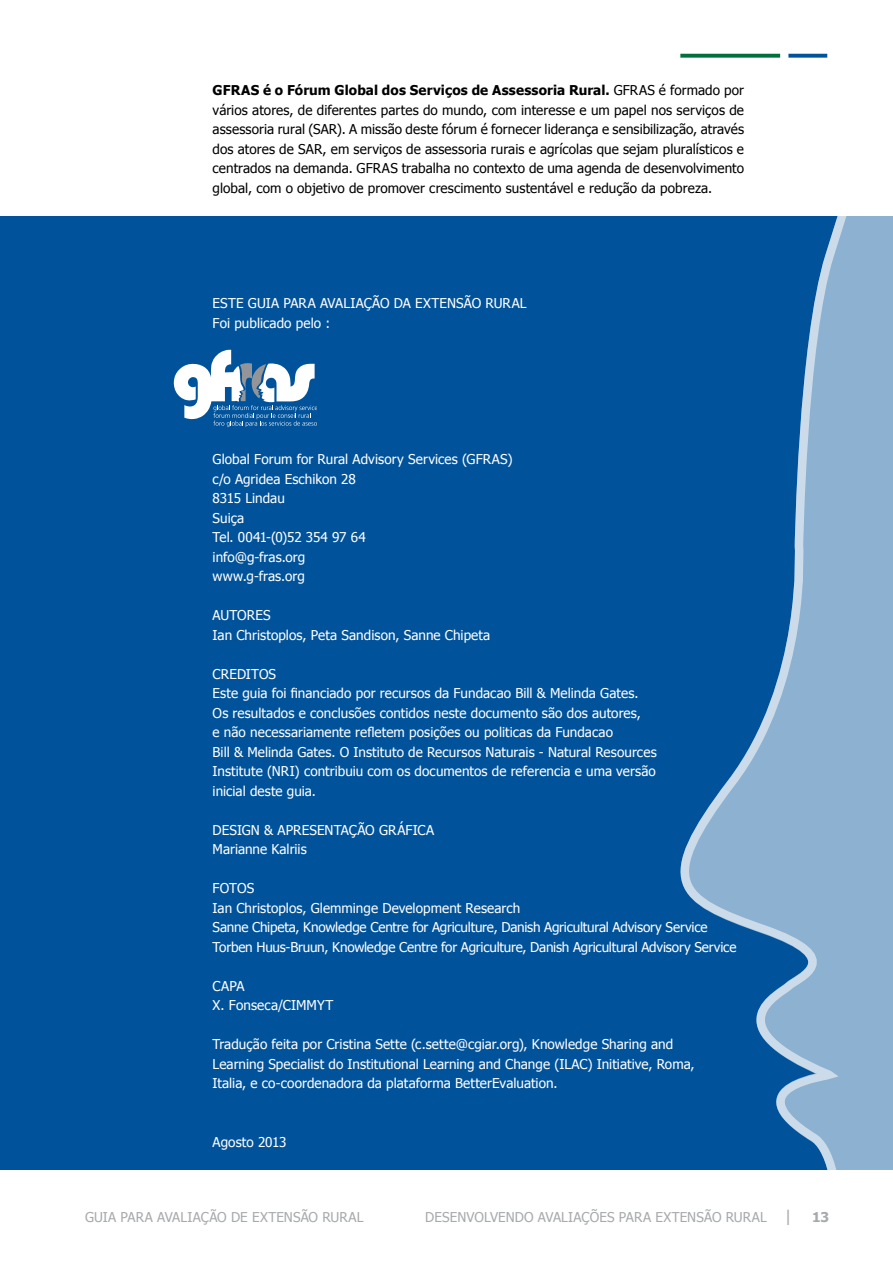
<style>
.page{position:relative;width:893px;height:1263px;background:#fff}
.page>*{position:absolute;margin:0;border:0;box-sizing:border-box;transform-origin:0 0}
.t1{font:13.5px/19.5px "Tahoma";color:#fff}
.t2{font:13.5px/19.5px "Tahoma";letter-spacing:.005em;color:#000;text-align:justify}
.t3{font:13.5px "Tahoma";letter-spacing:.01em;color:#a7a9ac}
.t4{font:700 13.5px "Tahoma";letter-spacing:.005em;color:#000}
.s1{font-weight:400}
.s2{font-size:16.05px}
.s3{font-weight:700}
</style>
<div class="page">
<div style="left:0;top:216px;width:893px;height:953px;background:#00539b"></div>
<svg style="left:174px;top:350px;width:142px;height:77px"></svg>
<svg style="left:666px;top:53px;width:227px;height:1117px"></svg>
<p class="t2" style="left:213px;top:80px;width:533px;text-indent:446px">é formado por vários atores, de diferentes partes do mundo, com interesse e um papel nos serviços de assessoria rural (SAR). A missão deste fórum é fornecer liderança e sensibilização, através dos atores de SAR, em serviços de assessoria rurais e agrícolas que sejam pluralísticos e centrados na demanda. GFRAS trabalha no contexto de uma agenda de desenvolvimento global, com o objetivo de promover crescimento sustentável e redução da pobreza.</p>
<p class="t4" style="left:213px;top:81px;width:427px">GFRAS é o Fórum Global dos Serviços de Assessoria Rural. <span class="s1">GFRAS</span></p>
<p class="t1" style="left:213px;top:293px;width:9px">ESTE</p>
<p class="t1" style="left:248px;top:293px;width:18px">GUIA</p>
<p class="t1" style="left:283px;top:293px;width:9px">PARA</p>
<p class="t1" style="left:320px;top:293px;width:9px">AVALIAÇÃO</p>
<p class="t1" style="left:394px;top:293px;width:31px">DA EXTENSÃO</p>
<p class="t1" style="left:486px;top:293px;width:10px">RURAL</p>
<p class="t1" style="left:213px;top:313px;width:119px">Foi publicado pelo :</p>
<p class="t1" style="left:213px;top:449px;width:301px">Global Forum for Rural Advisory Services (GFRAS) c/o Agridea Eschikon 28<br>8315 Lindau<br>Suiça<br>Tel. 0041-(0)52 354 97 64<br>info@g-fras.org<br>www.g-fras.org</p>
<p class="t1" style="left:213px;top:605px;width:279px">AUTORES<br>Ian Christoplos, Peta Sandison, Sanne Chipeta</p>
<p class="t1" style="left:213px;top:664px;width:446px">CREDITOS<br>Este guia foi financiado por recursos da Fundacao Bill &amp; Melinda Gates.<br>Os resultados e conclusões contidos neste documento são dos autores,<br>e não necessariamente refletem posições ou politicas da Fundacao<br>Bill &amp; Melinda Gates. O Instituto de Recursos Naturais - Natural Resources Institute (NRI) contribuiu com os documentos de referencia e uma versão inicial deste guia.</p>
<p class="t1" style="left:213px;top:819px;width:223px">DESIGN &amp; APRESENTAÇÃO GRÁFICA<br>Marianne Kalriis</p>
<p class="t1" style="left:213px;top:878px;width:525px">FOTOS<br>Ian Christoplos, Glemminge Development Research<br>Sanne Chipeta, Knowledge Centre for Agriculture, Danish Agricultural Advisory Service Torben Huus-Bruun, Knowledge Centre for Agriculture, Danish Agricultural Advisory Service</p>
<p class="t1" style="left:213px;top:975px;width:122px">CAPA<br>X. Fonseca/CIMMYT</p>
<p class="t1" style="left:213px;top:1034px;width:483px">Tradução feita por Cristina Sette (c.sette@cgiar.org), Knowledge Sharing and<br>Learning Specialist do Institutional Learning and Change (ILAC) Initiative, Roma,<br>Italia, e co-coordenadora da plataforma BetterEvaluation.</p>
<p class="t1" style="left:213px;top:1131px;width:75px">Agosto 2013</p>
<p class="t3" style="left:85px;top:1208px;width:280px">Guia para Avaliação de Extensão Rural</p>
<p class="t3" style="left:425px;top:1208px;width:405px">Desenvolvendo Avaliações para Extensão Rural <span class="s2">|</span> <span class="s3">13</span></p>
</div>
